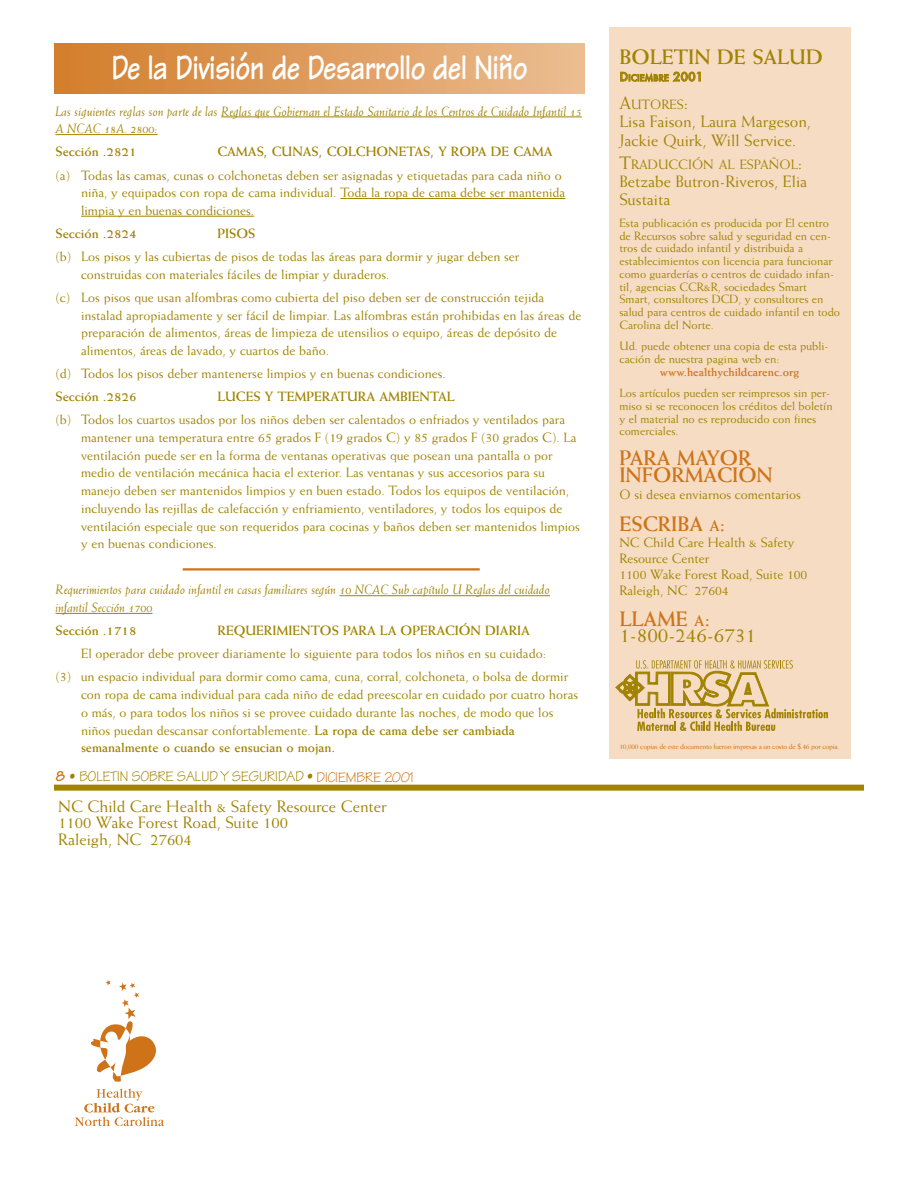
<style>
.page{position:relative;width:918px;height:1188px;background:#fff}
.page>*{position:absolute;margin:0;border:0;box-sizing:border-box;transform-origin:0 0}
.t1{font:700 36px "Tekton";letter-spacing:-.02em;color:#fff;scale:.81 1}
.t2{font:700 21px/17.1px "Weiss";color:#cf7318}
.t3{font:21px/15.6px "Weiss";color:#a18302}
.t4{font:700 21px "Weiss";color:#a18302}
.t5{font:16.5px/18.1px "Weiss";color:#a18302}
.t6{font:15px "Tekton";letter-spacing:-.04em;color:#a18302}
.t7{font:13.5px/17.7px "Weiss";color:#a18302}
.t8{font:italic 13.5px/17.7px "Weiss";color:#a18302}
.t9{font:700 13.5px "Weiss";color:#a18302}
.t10{font:12px/12.8px "Weiss";color:#a18302}
.t11{font:700 12px "Weiss";color:#cf7318}
.t12{font:500 10.2px "Futura T";letter-spacing:-.005em;color:#a18302}
.t13{font:7.5px "Weiss";letter-spacing:-.035em;color:#cf7318}
.s1{font-weight:700}
.s2{font-weight:700;color:#cf7318}
.s3{color:#cf7318}
.s4{font-size:13.5px}
.s5{font-size:18px}
.s6{font-size:15.75px}
.s7{font-weight:700;font-size:15.75px;color:#cf7318}
</style>
<div class="page">
<div style="left:609px;top:27px;width:241px;height:732px;background:#f5dcc3"></div>
<div style="left:54px;top:785px;width:810px;height:6px;background:#a18302"></div>
<svg style="left:615px;top:660px;width:213px;height:71px"></svg>
<svg style="left:75px;top:1089px;width:89px;height:37px"></svg>
<svg style="left:90px;top:980px;width:66px;height:102px"></svg>
<div style="left:54px;top:44px;width:531px;height:49px;background:linear-gradient(to right,#d27d2b,#ebbd91)"></div>
<hr style="left:221px;top:117px;width:82px;height:1px;background:#a18302">
<hr style="left:303px;top:117px;width:163px;height:1px;background:#a18302">
<hr style="left:466px;top:117px;width:116px;height:1px;background:#a18302">
<hr style="left:56px;top:134px;width:102px;height:1px;background:#a18302">
<hr style="left:348px;top:198px;width:41px;height:1px;background:#a18302">
<hr style="left:389px;top:198px;width:176px;height:1px;background:#a18302">
<hr style="left:81px;top:216px;width:173px;height:1px;background:#a18302">
<hr style="left:339px;top:595px;width:211px;height:1px;background:#a18302">
<hr style="left:56px;top:613px;width:97px;height:1px;background:#a18302">
<hr style="left:183px;top:568px;width:297px;height:3px;background:#cf7318">
<h1 class="t1" style="left:111px;top:56px;width:516px">De la División de Desarrollo del Niño</h1>
<p class="t8" style="left:56px;top:103px;width:528px">Las siguientes reglas son parte de las Reglas que Gobiernan el Estado Sanitario de los Centros de Cuidado Infantil 15<br>A NCAC 18A. 2800:</p>
<p class="t9" style="left:56px;top:147px;width:83px">Sección .2821</p>
<p class="t9" style="left:218px;top:147px;width:337px">CAMAS, CUNAS, COLCHONETAS, Y ROPA DE CAMA</p>
<p class="t7" style="left:81px;top:167px;width:486px;text-indent:-26px">(a) Todas las camas, cunas o colchonetas deben ser asignadas y etiquetadas para cada niño o niña, y equipados con ropa de cama individual. Toda la ropa de cama debe ser mantenida limpia y en buenas condiciones.</p>
<p class="t9" style="left:56px;top:229px;width:83px">Sección .2824</p>
<p class="t9" style="left:218px;top:229px;width:39px">PISOS</p>
<p class="t7" style="left:81px;top:249px;width:440px;text-indent:-26px">(b) Los pisos y las cubiertas de pisos de todas las áreas para dormir y jugar deben ser construidas con materiales fáciles de limpiar y duraderos.</p>
<p class="t7" style="left:81px;top:290px;width:502px;text-indent:-26px">(c) Los pisos que usan alfombras como cubierta del piso deben ser de construcción tejida instalad apropiadamente y ser fácil de limpiar. Las alfombras están prohibidas en las áreas de preparación de alimentos, áreas de limpieza de utensilios o equipo, áreas de depósito de alimentos, áreas de lavado, y cuartos de baño.</p>
<p class="t7" style="left:56px;top:366px;width:392px">(d) Todos los pisos deber mantenerse limpios y en buenas condiciones.</p>
<p class="t9" style="left:56px;top:392px;width:83px">Sección .2826</p>
<p class="t9" style="left:218px;top:392px;width:239px">LUCES Y TEMPERATURA AMBIENTAL</p>
<p class="t7" style="left:81px;top:412px;width:501px;text-indent:-26px">(b) Todos los cuartos usados por los niños deben ser calentados o enfriados y ventilados para mantener una temperatura entre 65 grados F (19 grados C) y 85 grados F (30 grados C). La ventilación puede ser en la forma de ventanas operativas que posean una pantalla o por medio de ventilación mecánica hacia el exterior. Las ventanas y sus accesorios para su manejo deben ser mantenidos limpios y en buen estado. Todos los equipos de ventilación, incluyendo las rejillas de calefacción y enfriamiento, ventiladores, y todos los equipos de ventilación especiale que son requeridos para cocinas y baños deben ser mantenidos limpios y en buenas condiciones.</p>
<p class="t8" style="left:56px;top:582px;width:496px">Requerimientos para cuidado infantil en casas familiares según 10 NCAC Sub capítulo U Reglas del cuidado infantil Sección 1700</p>
<p class="t9" style="left:56px;top:626px;width:83px">Sección .1718</p>
<p class="t9" style="left:218px;top:626px;width:314px">REQUERIMIENTOS PARA LA OPERACIÓN DIARIA</p>
<p class="t7" style="left:56px;top:643px;width:514px;line-height:23.1px;text-align:center">El operador debe proveer diariamente lo siguiente para todos los niños en su cuidado:<br>(3) un espacio individual para dormir como cama, cuna, corral, colchoneta, o bolsa de dormir</p>
<p class="t7" style="left:81px;top:687px;width:499px">con ropa de cama individual para cada niño de edad preescolar en cuidado por cuatro horas o más, o para todos los niños si se provee cuidado durante las noches, de modo que los niños puedan descansar confortablemente. <span class="s1">La ropa de cama debe ser cambiada semanalmente o cuando se ensucian o mojan.</span></p>
<p class="t6" style="left:56px;top:771px;width:360px"><span class="s2">8</span> • BOLETIN SOBRE SALUD Y SEGURIDAD • <span class="s3">DICIEMBRE 2001</span></p>
<p class="t5" style="left:58px;top:799px;width:330px;line-height:16.5px">NC Child Care Health &amp; Safety Resource Center<br>1100 Wake Forest Road, Suite 100<br>Raleigh, NC 27604</p>
<h2 class="t4" style="left:619px;top:49px;width:205px">BOLETIN DE SALUD</h2>
<p class="t12" style="left:620px;top:74px;width:85px"><span class="s4">D</span>ICIEMBRE <span class="s4">2001</span></p>
<p class="t7" style="left:619px;top:97px;width:70px"><span class="s5">A</span>UTORES<span class="s5">:</span></p>
<p class="t5" style="left:619px;top:114px;width:193px">Lisa Faison, Laura Margeson,<br>Jackie Quirk, Will Service.</p>
<p class="t7" style="left:619px;top:157px;width:185px"><span class="s5">T</span>RADUCCIÓN AL ESPAÑOL<span class="s5">:</span></p>
<p class="t5" style="left:619px;top:174px;width:189px">Betzabe Butron-Riveros, Elia<br>Sustaita</p>
<p class="t10" style="left:619px;top:217px;width:222px">Esta publicación es producida por El centro de Recursos sobre salud y seguridad en cen&shy;tros de cuidado infantil y distribuida a establecimientos con licencia para funcionar como guarderías o centros de cuidado infan&shy;til, agencias CCR&amp;R, sociedades Smart Smart, consultores DCD, y consultores en salud para centros de cuidado infantil en todo Carolina del Norte.</p>
<p class="t10" style="left:619px;top:341px;width:211px">Ud. puede obtener una copia de esta publi&shy;cación de nuestra pagina web en:</p>
<p class="t11" style="left:660px;top:367px;width:141px">www.healthychildcarenc.org</p>
<p class="t10" style="left:619px;top:388px;width:215px">Los artículos pueden ser reimpresos sin per&shy;miso si se reconocen los créditos del boletín y el material no es reproducido con fines comerciales.</p>
<h2 class="t2" style="left:619px;top:451px;width:155px">PARA MAYOR<br>INFORMACIÓN</h2>
<p class="t7" style="left:619px;top:487px;width:183px">O si desea enviarnos comentarios</p>
<h2 class="t2" style="left:619px;top:517px;width:108px">ESCRIBA <span class="s6">A</span>:</h2>
<p class="t7" style="left:619px;top:536px;width:189px;line-height:15.9px">NC Child Care Health &amp; Safety<br>Resource Center<br>1100 Wake Forest Road, Suite 100<br>Raleigh, NC 27604</p>
<h2 class="t3" style="left:619px;top:613px;width:138px"><span class="s2">LLAME</span> <span class="s7">A</span><span class="s2">:<br></span>1-800-246-6731</h2>
<p class="t13" style="left:619px;top:743px;width:221px">10,000 copias de este documento fueron impresas a un costo de $.46 por copia.</p>
</div>
